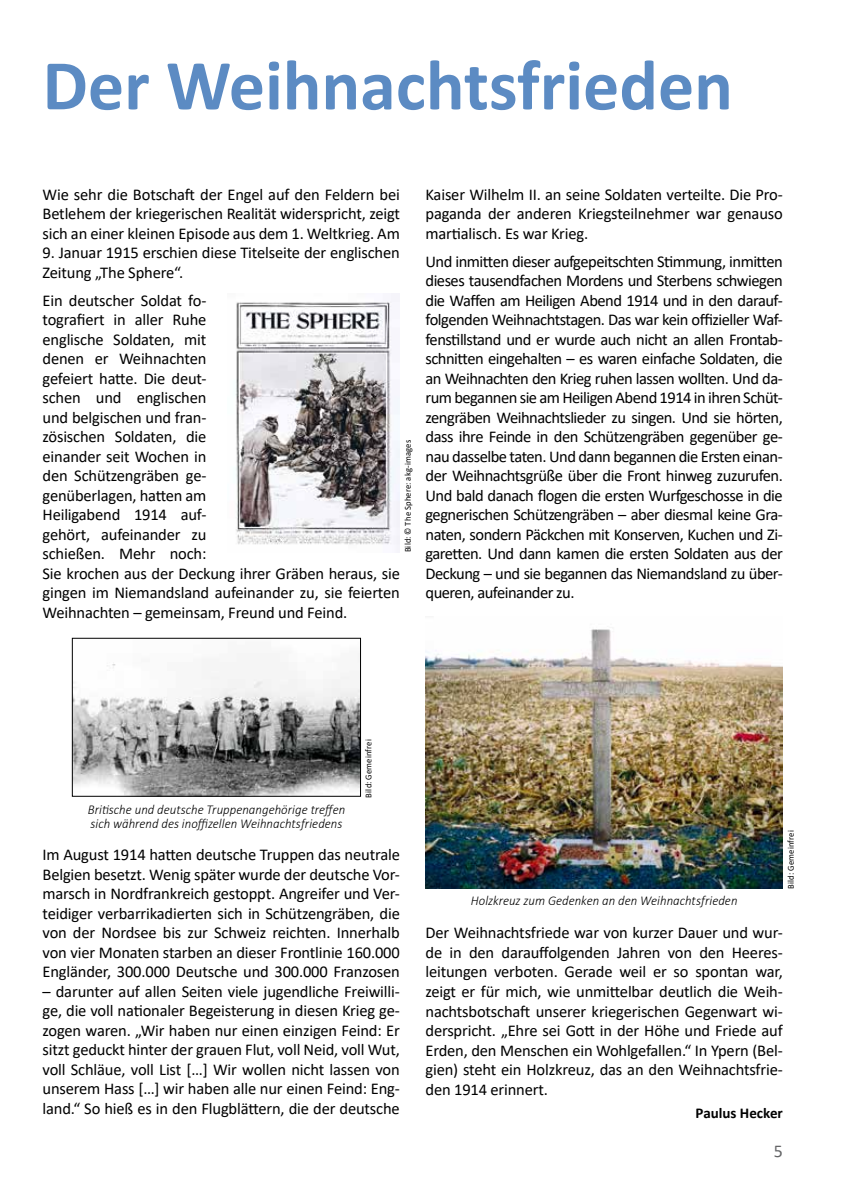
<style>
.page{position:relative;width:851px;height:1191px;background:#fff}
.page>*{position:absolute;margin:0;border:0;box-sizing:border-box;transform-origin:0 0}
.t1{font:700 72px "Calibri";color:#5c8bc3}
.t2{font:18px "Calibri";color:#646567}
.t3{font:16.5px/19.5px "Calibri";letter-spacing:-.01em;color:#000;text-align:justify}
.t4{font:700 15px "Calibri";color:#000}
.t5{font:italic 300 13.5px/13.5px "Calibri";letter-spacing:.005em;color:#000;scale:.95 1}
.t6{font:9px "Calibri";letter-spacing:.02em;color:#000;scale:.95 1}
</style>
<div class="page">
<img style="left:235px;top:293px;width:165px;height:259px">
<img style="left:425px;top:629px;width:357px;height:259px">
<img style="left:74px;top:664px;width:284px;height:130px">
<div style="left:72px;top:638px;width:288px;height:158px;border:1px solid #000"></div>
<h1 class="t1" style="left:43px;top:34px;width:691px">Der Weihnachtsfrieden</h1>
<p class="t3" style="left:43px;top:184px;width:359px">Wie sehr die Botschaft der Engel auf den Feldern bei Betlehem der kriegerischen Realität widerspricht, zeigt sich an einer kleinen Episode aus dem 1. Weltkrieg. Am</p>
<p class="t3" style="left:43px;top:242px;width:359px">9. Januar 1915 erschien diese Titelseite der englischen<br>Zeitung „The Sphere“.</p>
<p class="t3" style="left:43px;top:290px;width:359px;text-align:left">Ein deutscher Soldat fo-<br>tografiert in aller Ruhe<br>englische Soldaten, mit<br>denen er Weihnachten<br>gefeiert hatte. Die deut-<br>schen und englischen<br>und belgischen und fran-<br>zösischen Soldaten, die<br>einander seit Wochen in<br>den Schützengräben ge-<br>genüberlagen, hatten am<br>Heiligabend 1914 auf-<br>gehört, aufeinander zu<br>schießen. Mehr noch:<br>Sie krochen aus der Deckung ihrer Gräben heraus, sie gingen im Niemandsland aufeinander zu, sie feierten<br>Weihnachten – gemeinsam, Freund und Feind.</p>
<p class="t6" style="left:401px;top:552px;width:120px;rotate:-90deg">Bild: © The Sphere: akg-images</p>
<p class="t3" style="left:425px;top:184px;width:359px">Kaiser Wilhelm II. an seine Soldaten verteilte. Die Pro&shy;paganda der anderen Kriegsteilnehmer war genauso martialisch. Es war Krieg.</p>
<p class="t3" style="left:425px;top:251px;width:359px">Und inmitten dieser aufgepeitschten Stimmung, inmitten dieses tausendfachen Mordens und Sterbens schwiegen die Waffen am Heiligen Abend 1914 und in den darauf&shy;folgenden Weihnachtstagen. Das war kein offizieller Waf&shy;fenstillstand und er wurde auch nicht an allen Frontab&shy;schnitten eingehalten – es waren einfache Soldaten, die an Weihnachten den Krieg ruhen lassen wollten. Und da&shy;rum begannen sie am Heiligen Abend 1914 in ihren Schüt&shy;zengräben Weihnachtslieder zu singen. Und sie hörten, dass ihre Feinde in den Schützengräben gegenüber ge&shy;nau dasselbe taten. Und dann begannen die Ersten einan&shy;der Weihnachtsgrüße über die Front hinweg zuzurufen.<br>Und bald danach flogen die ersten Wurfgeschosse in die gegnerischen Schützengräben – aber diesmal keine Gra&shy;naten, sondern Päckchen mit Konserven, Kuchen und Zi&shy;garetten. Und dann kamen die ersten Soldaten aus der Deckung – und sie begannen das Niemandsland zu über&shy;queren, aufeinander zu.</p>
<p class="t5" style="left:88px;top:802px;width:272px">Britische und deutsche Truppenangehörige treffen sich während des inoffizellen Weihnachtsfriedens</p>
<p class="t6" style="left:362px;top:797px;width:63px;rotate:-90deg">Bild: Gemeinfrei</p>
<p class="t3" style="left:43px;top:844px;width:359px">Im August 1914 hatten deutsche Truppen das neutrale Belgien besetzt. Wenig später wurde der deutsche Vor&shy;marsch in Nordfrankreich gestoppt. Angreifer und Ver&shy;teidiger verbarrikadierten sich in Schützengräben, die von der Nordsee bis zur Schweiz reichten. Innerhalb von vier Monaten starben an dieser Frontlinie 160.000<br>Engländer, 300.000 Deutsche und 300.000 Franzosen</p>
<p class="t3" style="left:43px;top:981px;width:359px">– darunter auf allen Seiten viele jugendliche Freiwilli&shy;ge, die voll nationaler Begeisterung in diesen Krieg ge&shy;zogen waren. „Wir haben nur einen einzigen Feind: Er sitzt geduckt hinter der grauen Flut, voll Neid, voll Wut, voll Schläue, voll List […] Wir wollen nicht lassen von unserem Hass […] wir haben alle nur einen Feind: Eng&shy;land.“ So hieß es in den Flugblättern, die der deutsche</p>
<p class="t5" style="left:471px;top:894px;width:282px">Holzkreuz zum Gedenken an den Weihnachtsfrieden</p>
<p class="t6" style="left:784px;top:888px;width:63px;rotate:-90deg">Bild: Gemeinfrei</p>
<p class="t3" style="left:425px;top:922px;width:359px">Der Weihnachtsfriede war von kurzer Dauer und wur&shy;de in den darauffolgenden Jahren von den Heeres&shy;leitungen verboten. Gerade weil er so spontan war, zeigt er für mich, wie unmittelbar deutlich die Weih&shy;nachtsbotschaft unserer kriegerischen Gegenwart wi&shy;derspricht. „Ehre sei Gott in der Höhe und Friede auf Erden, den Menschen ein Wohlgefallen.“ In Ypern (Bel&shy;gien) steht ein Holzkreuz, das an den Weihnachtsfrie&shy;den 1914 erinnert.</p>
<p class="t4" style="left:695px;top:1102px;width:89px">Paulus Hecker</p>
<p class="t2" style="left:773px;top:1138px;width:11px">5</p>
</div>
